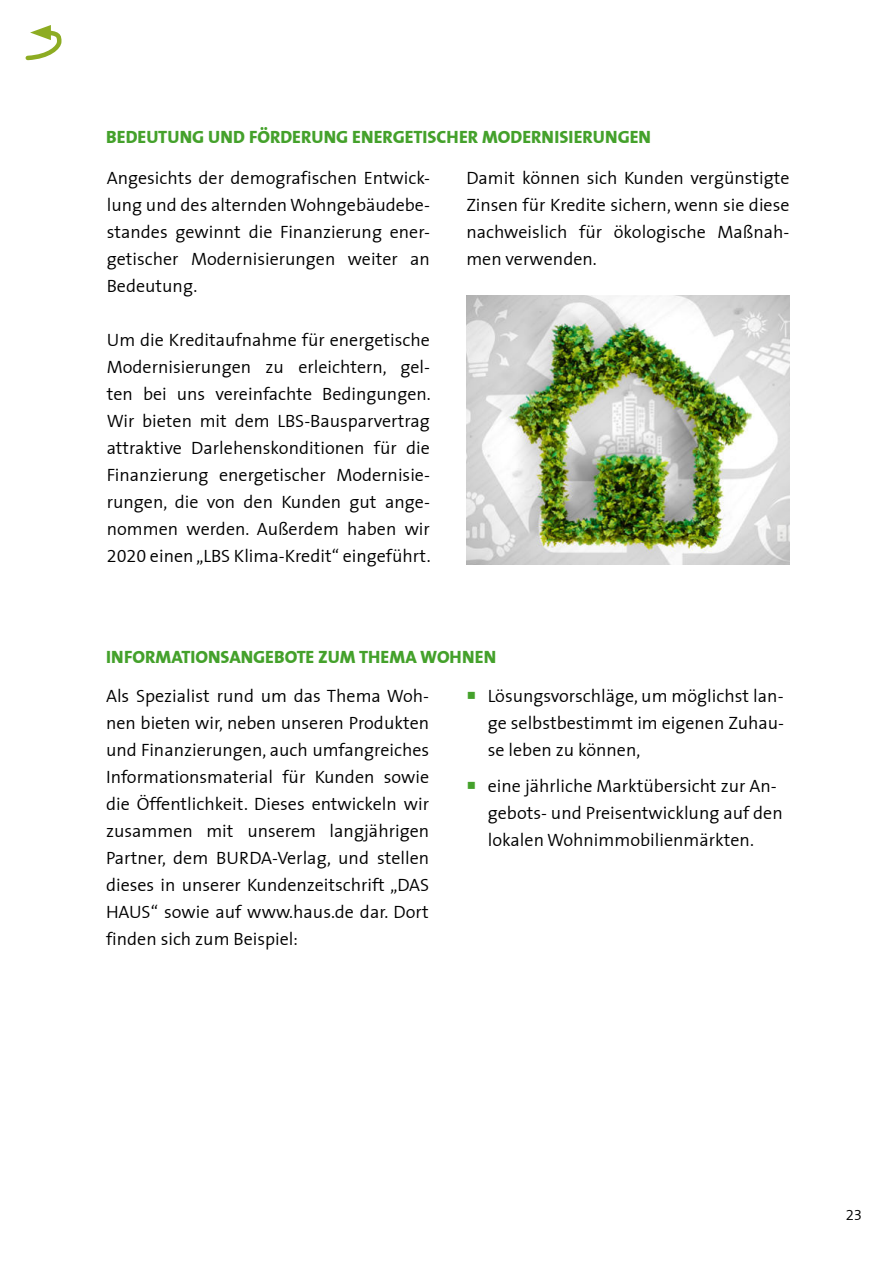
<style>
.page{position:relative;width:893px;height:1263px;background:#fff}
.page>*{position:absolute;margin:0;border:0;box-sizing:border-box;transform-origin:0 0}
.t1{font:300 18px/27px "LBS Thesis";color:#000;text-align:justify}
.t2{font:800 18px "LBS Thesis";color:#44a12b}
.t3{font:300 15px "LBS Thesis";color:#000}
</style>
<div class="page">
<svg style="left:25px;top:25px;width:37px;height:36px"></svg>
<img style="left:466px;top:295px;width:323px;height:269px">
<p class="t2" style="left:106px;top:127px;width:546px">BEDEUTUNG UND FÖRDERUNG ENERGETISCHER MODERNISIERUNGEN</p>
<p class="t1" style="left:107px;top:166px;width:325px">Angesichts der demografischen Entwick&shy;lung und des alternden Wohngebäudebe&shy;standes gewinnt die Finanzierung ener&shy;getischer Modernisierungen weiter an Bedeutung.</p>
<p class="t1" style="left:107px;top:328px;width:325px">Um die Kreditaufnahme für energetische Modernisierungen zu erleichtern, gel&shy;ten bei uns vereinfachte Bedingungen.<br>Wir bieten mit dem LBS-Bausparvertrag attraktive Darlehenskonditionen für die Finanzierung energetischer Modernisie&shy;rungen, die von den Kunden gut ange&shy;nommen werden. Außerdem haben wir 2020 einen „LBS Klima-Kredit“ eingeführt.</p>
<p class="t1" style="left:466px;top:166px;width:325px">Damit können sich Kunden vergünstigte Zinsen für Kredite sichern, wenn sie diese nachweislich für ökologische Maßnah&shy;men verwenden.</p>
<p class="t2" style="left:106px;top:647px;width:392px">INFORMATIONSANGEBOTE ZUM THEMA WOHNEN</p>
<p class="t1" style="left:106px;top:683px;width:325px">Als Spezialist rund um das Thema Woh&shy;nen bieten wir, neben unseren Produkten und Finanzierungen, auch umfangreiches Informationsmaterial für Kunden sowie die Öffentlichkeit. Dieses entwickeln wir zusammen mit unserem langjährigen Partner, dem BURDA-Verlag, und stellen dieses in unserer Kundenzeitschrift „DAS HAUS“ sowie auf www.haus.de dar. Dort finden sich zum Beispiel:</p>
<p class="t1" style="left:488px;top:683px;width:298px">Lösungsvorschläge, um möglichst lan&shy;ge selbstbestimmt im eigenen Zuhau&shy;se leben zu können,</p>
<p class="t1" style="left:488px;top:773px;width:296px;text-align:left">eine jährliche Marktübersicht zur An&shy;gebots- und Preisentwicklung auf den lokalen Wohnimmobilienmärkten.</p>
<p class="t3" style="left:846px;top:1207px;width:18px">23</p>
</div>
